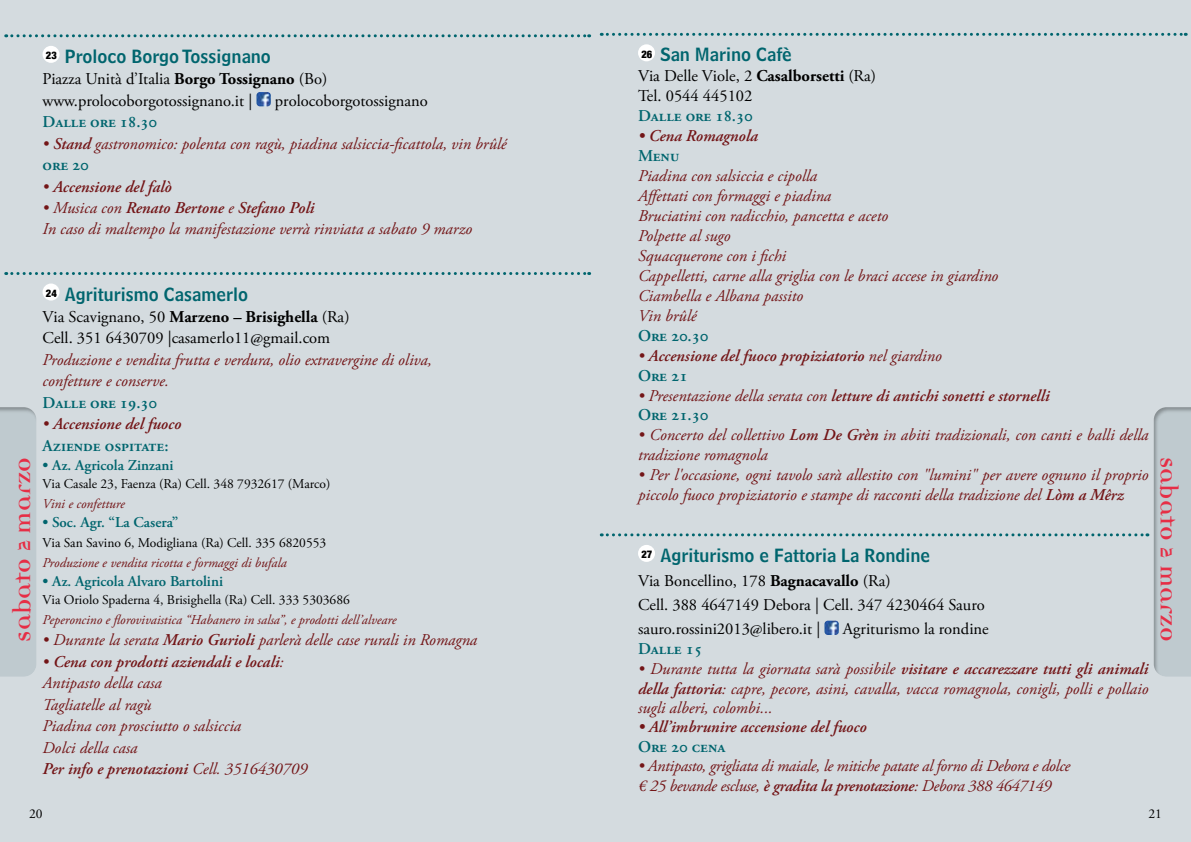
<style>
.page{position:relative;width:1191px;height:842px;background:#fff}
.page>*{position:absolute;margin:0;border:0;box-sizing:border-box;transform-origin:0 0}
.t1{font:700 27px "Democratica";color:#e62e46}
.t2{font:18px "Bell Centennial Std Name Num";color:#00656e}
.t3{font:italic 16.5px/20px "Adobe Garamond Pro";color:#731517}
.t4{font:16.5px/21.5px "Adobe Garamond Pro";color:#000}
.t5{font:italic 600 16.5px/20px "Adobe Garamond Pro";color:#731517}
.t6{font:italic 16.5px/20px "Adobe Garamond Pro";letter-spacing:-.02em;color:#731517}
.t7{font:600 16.5px "Adobe Garamond Pro";color:#00656e}
.t8{font:600 15px "Adobe Garamond Pro";color:#00656e}
.t9{font:13.5px "Adobe Garamond Pro";color:#000}
.t10{font:italic 13.5px "Adobe Garamond Pro";color:#731517}
.s1{font-weight:700}
.s2{font-weight:600}
.s3{font-weight:600;font-style:normal;color:#00656e}
.s4{font-weight:400}
.s5{font-style:normal;color:#00656e}
</style>
<div class="page">
<div style="left:595px;top:0;width:596px;height:842px;background:#d4dbdf"></div>
<div style="left:0;top:0;width:595px;height:842px;background:#d4dbdf"></div>
<div style="left:0;top:407px;width:38px;height:271px;background:#bfcacf"></div>
<svg style="left:6px;top:34px;width:583px;height:3px"></svg>
<svg style="left:6px;top:272px;width:583px;height:3px"></svg>
<div style="left:43px;top:46px;width:17px;height:17px;background:#fff;border-radius:50%"></div>
<img style="left:256px;top:92px;width:15px;height:14px">
<div style="left:43px;top:283px;width:17px;height:18px;background:#fff;border-radius:50%"></div>
<svg style="left:601px;top:33px;width:585px;height:3px"></svg>
<svg style="left:601px;top:407px;width:590px;height:270px"></svg>
<div style="left:638px;top:44px;width:17px;height:17px;background:#fff;border-radius:50%"></div>
<div style="left:638px;top:545px;width:17px;height:17px;background:#fff;border-radius:50%"></div>
<img style="left:824px;top:621px;width:14px;height:14px">
<p class="t2" style="left:46px;top:45px;width:226px"><sup>23</sup> Proloco Borgo Tossignano</p>
<p class="t4" style="left:43px;top:69px;width:286px">Piazza Unità d’Italia <span class="s1">Borgo Tossignano</span> (Bo) www.prolocoborgotossignano.it |</p>
<p class="t4" style="left:275px;top:90px;width:154px">prolocoborgotossignano</p>
<p class="t7" style="left:43px;top:112px;width:116px">Dalle ore 18.30</p>
<p class="t3" style="left:43px;top:133px;width:465px;line-height:21.5px">• <span class="s2">Stand</span> gastronomico: polenta con ragù, piadina salsiccia-ficattola, vin brûlé <span class="s3">ore 20</span></p>
<p class="t5" style="left:43px;top:177px;width:131px"><span class="s4">•</span> Accensione del falò</p>
<p class="t3" style="left:43px;top:197px;width:431px;line-height:21.5px">• Musica con <span class="s2">Renato Bertone</span> e <span class="s2">Stefano Poli<br></span>In caso di maltempo la manifestazione verrà rinviata a sabato 9 marzo</p>
<h1 class="t1" style="left:10px;top:641px;width:186px;rotate:-90deg">sabato 2 marzo</h1>
<p class="t2" style="left:46px;top:283px;width:204px"><sup>24</sup> Agriturismo Casamerlo</p>
<p class="t4" style="left:43px;top:307px;width:308px">Via Scavignano, 50 <span class="s1">Marzeno – Brisighella</span> (Ra)<br>Cell. 351 6430709 |casamerlo11@gmail.com</p>
<p class="t3" style="left:43px;top:349px;width:391px;line-height:21.5px">Produzione e vendita frutta e verdura, olio extravergine di oliva, confetture e conserve.</p>
<p class="t7" style="left:43px;top:393px;width:116px">Dalle ore 19.30</p>
<p class="t5" style="left:43px;top:414px;width:140px;line-height:21.5px"><span class="s4">•</span> Accensione del fuoco<br><span class="s5">Aziende ospitate:</span></p>
<p class="t8" style="left:43px;top:457px;width:132px">• Az. Agricola Zinzani</p>
<p class="t9" style="left:43px;top:476px;width:289px">Via Casale 23, Faenza (Ra) Cell. 348 7932617 (Marco)</p>
<p class="t10" style="left:43px;top:495px;width:84px">Vini e confetture</p>
<p class="t8" style="left:43px;top:514px;width:137px">• Soc. Agr. “La Casera”</p>
<p class="t9" style="left:43px;top:535px;width:285px">Via San Savino 6, Modigliana (Ra) Cell. 335 6820553</p>
<p class="t10" style="left:43px;top:554px;width:246px">Produzione e vendita ricotta e formaggi di bufala</p>
<p class="t8" style="left:43px;top:573px;width:182px">• Az. Agricola Alvaro Bartolini</p>
<p class="t9" style="left:43px;top:592px;width:309px">Via Oriolo Spaderna 4, Brisighella (Ra) Cell. 333 5303686</p>
<p class="t10" style="left:43px;top:611px;width:355px">Peperoncino e florovivaistica “Habanero in salsa”, e prodotti dell’alveare</p>
<p class="t3" style="left:43px;top:630px;width:436px">• Durante la serata <span class="s2">Mario Gurioli</span> parlerà delle case rurali in Romagna</p>
<p class="t3" style="left:43px;top:651px;width:266px;line-height:21.5px">• <span class="s2">Cena con prodotti aziendali e locali</span>:<br>Antipasto della casa<br>Tagliatelle al ragù<br>Piadina con prosciutto o salsiccia<br>Dolci della casa<br><span class="s2">Per info e prenotazioni</span> Cell. 3516430709</p>
<p class="t2" style="left:641px;top:43px;width:152px"><sup>26</sup> San Marino Cafè</p>
<p class="t4" style="left:638px;top:67px;width:240px;line-height:20px">Via Delle Viole, 2 <span class="s1">Casalborsetti</span> (Ra)<br>Tel. 0544 445102</p>
<p class="t7" style="left:638px;top:106px;width:116px">Dalle ore 18.30</p>
<p class="t5" style="left:638px;top:127px;width:121px">• Cena Romagnola</p>
<p class="t7" style="left:638px;top:146px;width:43px">Menu</p>
<p class="t3" style="left:638px;top:166px;width:362px">Piadina con salsiccia e cipolla<br>Affettati con formaggi e piadina<br>Bruciatini con radicchio, pancetta e aceto<br>Polpette al sugo<br>Squacquerone con i fichi<br>Cappelletti, carne alla griglia con le braci accese in giardino<br>Ciambella e Albana passito<br>Vin brûlé</p>
<p class="t7" style="left:638px;top:326px;width:72px">Ore 20.30</p>
<p class="t5" style="left:638px;top:346px;width:305px"><span class="s4">•</span> Accensione del fuoco propiziatorio <span class="s4">nel giardino<br></span><span class="s5">Ore 21</span></p>
<p class="t5" style="left:638px;top:386px;width:413px"><span class="s4">• Presentazione della serata con</span> letture di antichi sonetti e stornelli<br><span class="s5">Ore 21.30</span></p>
<p class="t3" style="left:638px;top:426px;width:512px">• Concerto del collettivo <span class="s2">Lom De Grèn</span> in abiti tradizionali, con canti e balli della tradizione romagnola</p>
<p class="t3" style="left:638px;top:466px;width:512px">• Per l'occasione, ogni tavolo sarà allestito con "lumini" per avere ognuno il proprio piccolo fuoco propiziatorio e stampe di racconti della tradizione del <span class="s2">Lòm a Mêrz</span></p>
<p class="t2" style="left:641px;top:544px;width:290px"><sup>27</sup> Agriturismo e Fattoria La Rondine</p>
<p class="t4" style="left:638px;top:569px;width:348px;line-height:24.2px">Via Boncellino, 178 <span class="s1">Bagnacavallo</span> (Ra)<br>Cell. 388 4647149 Debora | Cell. 347 4230464 Sauro sauro.rossini2013@libero.it |</p>
<p class="t4" style="left:843px;top:619px;width:147px">Agriturismo la rondine</p>
<p class="t7" style="left:638px;top:639px;width:66px">Dalle 15</p>
<p class="t3" style="left:638px;top:659px;width:512px;text-align:justify">• Durante tutta la giornata sarà possibile <span class="s2">visitare e accarezzare tutti gli animali della fattoria</span>: capre, pecore, asini, cavalla, vacca romagnola, conigli, polli e pollaio sugli alberi, colombi...</p>
<p class="t5" style="left:638px;top:718px;width:230px">• All’imbrunire accensione del fuoco</p>
<p class="t7" style="left:638px;top:737px;width:89px">Ore 20 cena</p>
<p class="t6" style="left:638px;top:756px;width:434px">• Antipasto, grigliata di maiale, le mitiche patate al forno di Debora e dolce € 25 bevande escluse, <span class="s2">è gradita la prenotazione</span>: Debora 388 4647149</p>
<h1 class="t1" style="left:1181px;top:457px;width:186px;rotate:90deg">sabato 2 marzo</h1>
<p class="t9" style="left:29px;top:805px;width:15px">20</p>
<p class="t9" style="left:1148px;top:805px;width:15px">21</p>
</div>
